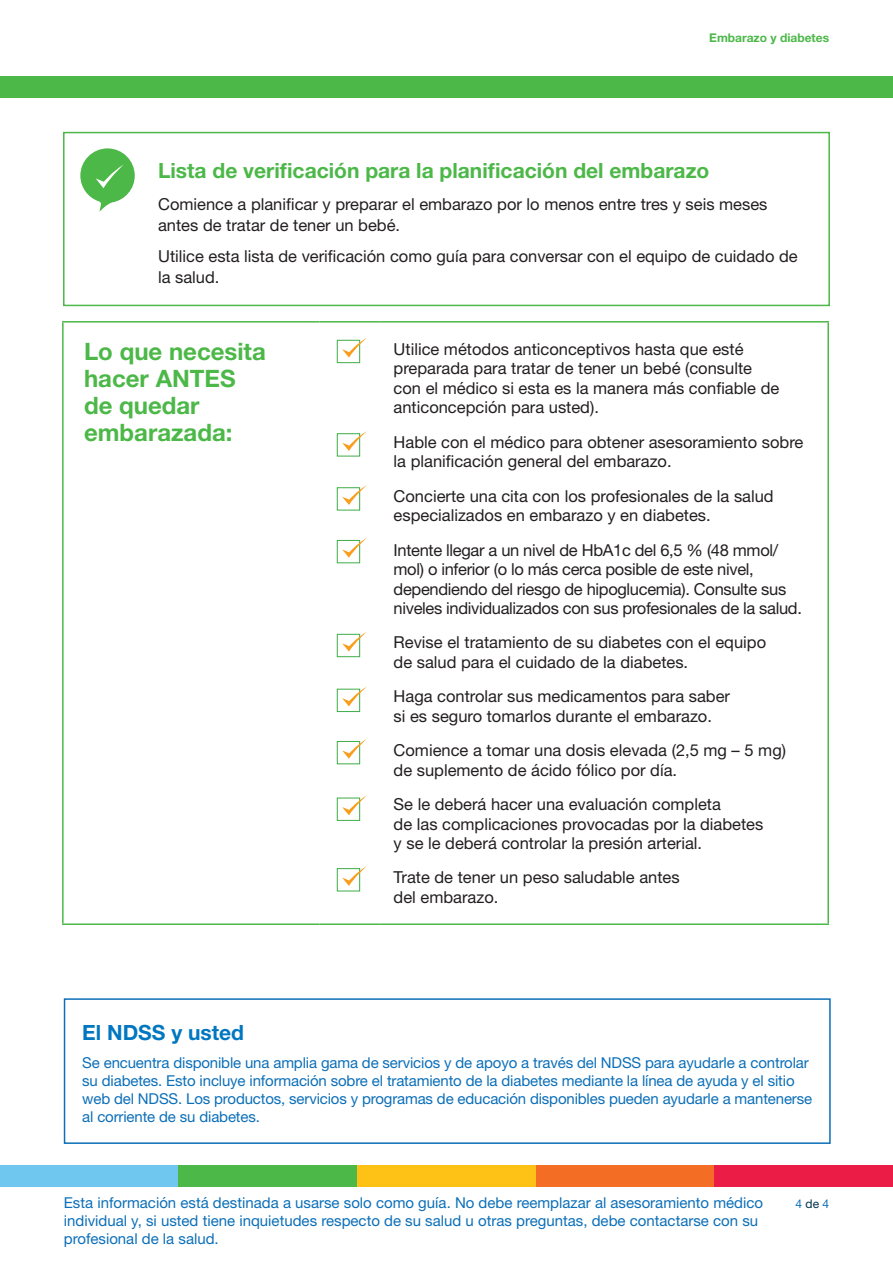
<style>
.page{position:relative;width:893px;height:1263px;background:#fff}
.page>*{position:absolute;margin:0;border:0;box-sizing:border-box;transform-origin:0 0}
.Heading_1{font:700 24px/27px "Helvetica Neue LT Std";color:#4cb848}
.Sub_heading_1{font:700 21px "Helvetica Neue LT Std";color:#4cb848}
.NDSS_boxed_heading{font:700 21px "Helvetica Neue LT Std";color:#0077c0}
.body{font:16.5px/19.5px "Helvetica Neue LT Std";color:#231f20}
.body-2{font:16.5px/19.5px "Helvetica Neue LT Std";letter-spacing:-.02em;color:#231f20}
.NDSS_boxed_text{font:15px/18px "Helvetica Neue LT Std";letter-spacing:-.01em;color:#0c6fb8}
.Disclaimer{font:15px/18px "Helvetica Neue LT Std";color:#0c6fb8}
.body-3{font:700 12px "Helvetica Neue LT Std";color:#4cb848}
.body-4{font:12px "Helvetica Neue LT Std";color:#0c6fb8}
.s1{color:#03314b}
</style>
<div class="page">
<div style="left:0;top:1165px;width:179px;height:22px;background:#6fc6ef"></div>
<div style="left:179px;top:1165px;width:178px;height:22px;background:#4cb848"></div>
<div style="left:357px;top:1165px;width:179px;height:22px;background:#fec216"></div>
<div style="left:536px;top:1165px;width:178px;height:22px;background:#f36e24"></div>
<div style="left:714px;top:1165px;width:179px;height:22px;background:#eb1d46"></div>
<div style="left:0;top:77px;width:893px;height:21px;background:#4cb848"></div>
<div style="left:63px;top:132px;width:767px;height:174px;border:2px solid #4cb848"></div>
<hr style="left:62px;top:321px;width:257px;height:2px;background:#4cb848">
<hr style="left:62px;top:323px;width:2px;height:600px;background:#4cb848">
<hr style="left:319px;top:321px;width:62px;height:2px;background:#4cb848">
<hr style="left:381px;top:321px;width:448px;height:2px;background:#4cb848">
<hr style="left:827px;top:323px;width:2px;height:600px;background:#4cb848">
<hr style="left:62px;top:923px;width:257px;height:2px;background:#4cb848">
<hr style="left:319px;top:923px;width:62px;height:2px;background:#4cb848">
<hr style="left:381px;top:923px;width:448px;height:2px;background:#4cb848">
<svg style="left:80px;top:148px;width:55px;height:64px"></svg>
<div style="left:337px;top:340px;width:23px;height:23px;border:1px solid #40ae49"></div>
<svg style="left:342px;top:337px;width:25px;height:21px"></svg>
<div style="left:337px;top:634px;width:23px;height:23px;border:1px solid #40ae49"></div>
<svg style="left:342px;top:631px;width:25px;height:21px"></svg>
<div style="left:337px;top:433px;width:23px;height:24px;border:1px solid #40ae49"></div>
<svg style="left:342px;top:431px;width:25px;height:20px"></svg>
<div style="left:337px;top:689px;width:23px;height:23px;border:1px solid #40ae49"></div>
<svg style="left:342px;top:686px;width:25px;height:20px"></svg>
<div style="left:337px;top:487px;width:23px;height:24px;border:1px solid #40ae49"></div>
<svg style="left:342px;top:485px;width:25px;height:20px"></svg>
<div style="left:337px;top:741px;width:23px;height:23px;border:1px solid #40ae49"></div>
<svg style="left:342px;top:739px;width:25px;height:20px"></svg>
<div style="left:337px;top:540px;width:23px;height:23px;border:1px solid #40ae49"></div>
<svg style="left:342px;top:538px;width:25px;height:20px"></svg>
<div style="left:337px;top:797px;width:23px;height:24px;border:1px solid #40ae49"></div>
<svg style="left:342px;top:795px;width:25px;height:20px"></svg>
<div style="left:337px;top:868px;width:23px;height:23px;border:1px solid #40ae49"></div>
<svg style="left:342px;top:866px;width:25px;height:20px"></svg>
<div style="left:64px;top:998px;width:767px;height:146px;border:2px solid #0c6fb8"></div>
<p class="body-3" style="left:709px;top:30px;width:121px">Embarazo y diabetes</p>
<p class="Sub_heading_1" style="left:158px;top:158px;width:553px">Lista de verificación para la planificación del embarazo</p>
<p class="body" style="left:158px;top:193px;width:611px;line-height:21px">Comience a planificar y preparar el embarazo por lo menos entre tres y seis meses antes de tratar de tener un bebé.</p>
<p class="body" style="left:158px;top:246px;width:641px;line-height:21px">Utilice esta lista de verificación como guía para conversar con el equipo de cuidado de la salud.</p>
<p class="Heading_1" style="left:84px;top:338px;width:183px">Lo que necesita hacer ANTES de quedar embarazada:</p>
<p class="body" style="left:394px;top:339px;width:387px">Utilice métodos anticonceptivos hasta que esté preparada para tratar de tener un bebé (consulte con el médico si esta es la manera más confiable de anticoncepción para usted).</p>
<p class="body" style="left:394px;top:432px;width:411px">Hable con el médico para obtener asesoramiento sobre la planificación general del embarazo.</p>
<p class="body" style="left:394px;top:486px;width:382px">Concierte una cita con los profesionales de la salud especializados en embarazo y en diabetes.</p>
<p class="body-2" style="left:394px;top:540px;width:410px">Intente llegar a un nivel de HbA1c del 6,5 % (48 mmol/ mol) o inferior (o lo más cerca posible de este nivel, dependiendo del riesgo de hipoglucemia). Consulte sus niveles individualizados con sus profesionales de la salud.</p>
<p class="body" style="left:394px;top:633px;width:374px">Revise el tratamiento de su diabetes con el equipo de salud para el cuidado de la diabetes.</p>
<p class="body" style="left:394px;top:686px;width:338px">Haga controlar sus medicamentos para saber si es seguro tomarlos durante el embarazo.</p>
<p class="body" style="left:394px;top:740px;width:394px">Comience a tomar una dosis elevada (2,5 mg – 5 mg) de suplemento de ácido fólico por día.</p>
<p class="body" style="left:394px;top:794px;width:371px">Se le deberá hacer una evaluación completa<br>de las complicaciones provocadas por la diabetes y se le deberá controlar la presión arterial.</p>
<p class="body" style="left:394px;top:868px;width:288px">Trate de tener un peso saludable antes del embarazo.</p>
<p class="NDSS_boxed_heading" style="left:82px;top:1019px;width:163px">El NDSS y usted</p>
<p class="NDSS_boxed_text" style="left:82px;top:1054px;width:731px">Se encuentra disponible una amplia gama de servicios y de apoyo a través del NDSS para ayudarle a controlar su diabetes. Esto incluye información sobre el tratamiento de la diabetes mediante la línea de ayuda y el sitio web del NDSS. Los productos, servicios y programas de educación disponibles pueden ayudarle a mantenerse al corriente de su diabetes.</p>
<p class="Disclaimer" style="left:64px;top:1194px;width:701px">Esta información está destinada a usarse solo como guía. No debe reemplazar al asesoramiento médico individual y, si usted tiene inquietudes respecto de su salud u otras preguntas, debe contactarse con su profesional de la salud.</p>
<p class="body-4" style="left:796px;top:1196px;width:35px">4 <span class="s1">de</span> 4</p>
</div>
